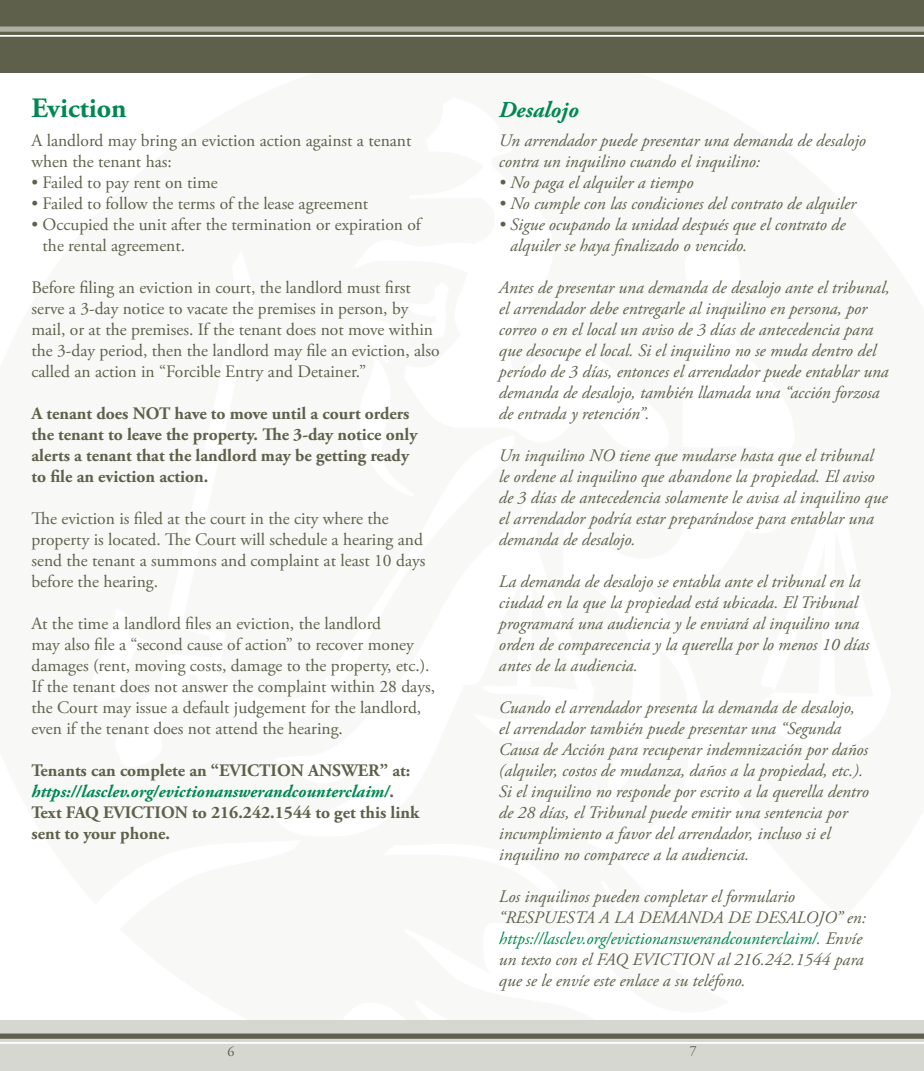
<style>
.page{position:relative;width:924px;height:1071px;background:#fff}
.page>*{position:absolute;margin:0;border:0;box-sizing:border-box;transform-origin:0 0}
.t1{font:700 28px "Adobe Garamond Pro";color:#008752}
.t2{font:italic 700 22.75px "Adobe Garamond Pro";color:#008752}
.t3{font:italic 17.5px/21px "Adobe Garamond Pro";color:#5f604b}
.t4{font:17.5px/21px "Adobe Garamond Pro";color:#5f604b}
.t5{font:700 17.5px/21px "Adobe Garamond Pro";color:#5f604b}
.t6{font:14px "Adobe Garamond Pro";color:#5f604b}
.s1{font-style:italic;color:#008752}
.s2{color:#008752}
</style>
<div class="page">
<div style="left:0;top:1020px;width:924px;height:51px;background:#d7d7d2"></div>
<div style="left:0;top:1034px;width:924px;height:5px;background:#5f604b"></div>
<hr style="left:0;top:1042px;width:924px;height:2px;background:#fff">
<div style="left:0;top:0;width:924px;height:72px;background:#5f604b"></div>
<hr style="left:0;top:35px;width:924px;height:2px;background:#fff">
<div style="left:0;top:26px;width:924px;height:6px;background:#aeaea3"></div>
<h1 class="t1" style="left:31px;top:92px;width:97px">Eviction</h1>
<p class="t4" style="left:31px;top:130px;width:381px">A landlord may bring an eviction action against a tenant when the tenant has:</p>
<p class="t4" style="left:31px;top:172px;width:188px">• Failed to pay rent on time</p>
<p class="t4" style="left:31px;top:193px;width:338px">• Failed to follow the terms of the lease agreement</p>
<p class="t4" style="left:43px;top:214px;width:380px;text-indent:-11px">• Occupied the unit after the termination or expiration of the rental agreement.</p>
<p class="t4" style="left:31px;top:277px;width:410px">Before filing an eviction in court, the landlord must first serve a 3-day notice to vacate the premises in person, by mail, or at the premises. If the tenant does not move within the 3-day period, then the landlord may file an eviction, also called an action in “Forcible Entry and Detainer.”</p>
<p class="t5" style="left:31px;top:403px;width:387px">A tenant does NOT have to move until a court orders the tenant to leave the property. The 3-day notice only alerts a tenant that the landlord may be getting ready to file an eviction action.</p>
<p class="t4" style="left:31px;top:508px;width:395px">The eviction is filed at the court in the city where the property is located. The Court will schedule a hearing and send the tenant a summons and complaint at least 10 days before the hearing.</p>
<p class="t4" style="left:31px;top:613px;width:405px">At the time a landlord files an eviction, the landlord<br>may also file a “second cause of action” to recover money damages (rent, moving costs, damage to the property, etc.).<br>If the tenant does not answer the complaint within 28 days, the Court may issue a default judgement for the landlord, even if the tenant does not attend the hearing.</p>
<p class="t5" style="left:31px;top:760px;width:389px">Tenants can complete an “EVICTION ANSWER” at: <span class="s1">https://lasclev.org/evictionanswerandcounterclaim/</span>.<br>Text FAQ EVICTION to 216.242.1544 to get this link sent to your phone.</p>
<h2 class="t2" style="left:499px;top:97px;width:81px">Desalojo</h2>
<p class="t3" style="left:499px;top:130px;width:368px">Un arrendador puede presentar una demanda de desalojo contra un inquilino cuando el inquilino:</p>
<p class="t3" style="left:499px;top:172px;width:196px">• No paga el alquiler a tiempo</p>
<p class="t3" style="left:499px;top:193px;width:359px">• No cumple con las condiciones del contrato de alquiler</p>
<p class="t3" style="left:510px;top:214px;width:337px;text-indent:-11px">• Sigue ocupando la unidad después que el contrato de alquiler se haya finalizado o vencido.</p>
<p class="t3" style="left:499px;top:277px;width:392px">Antes de presentar una demanda de desalojo ante el tribunal, el arrendador debe entregarle al inquilino en persona, por correo o en el local un aviso de 3 días de antecedencia para que desocupe el local. Si el inquilino no se muda dentro del período de 3 días, entonces el arrendador puede entablar una demanda de desalojo, también llamada una “acción forzosa de entrada y retención”.</p>
<p class="t3" style="left:499px;top:445px;width:390px">Un inquilino NO tiene que mudarse hasta que el tribunal le ordene al inquilino que abandone la propiedad. El aviso de 3 días de antecedencia solamente le avisa al inquilino que el arrendador podría estar preparándose para entablar una demanda de desalojo.</p>
<p class="t3" style="left:499px;top:571px;width:372px">La demanda de desalojo se entabla ante el tribunal en la ciudad en la que la propiedad está ubicada. El Tribunal programará una audiencia y le enviará al inquilino una orden de comparecencia y la querella por lo menos 10 días antes de la audiencia.</p>
<p class="t3" style="left:499px;top:697px;width:371px">Cuando el arrendador presenta la demanda de desalojo, el arrendador también puede presentar una “Segunda Causa de Acción para recuperar indemnización por daños (alquiler, costos de mudanza, daños a la propiedad, etc.).<br>Si el inquilino no responde por escrito a la querella dentro de 28 días, el Tribunal puede emitir una sentencia por incumplimiento a favor del arrendador, incluso si el inquilino no comparece a la audiencia.</p>
<p class="t3" style="left:499px;top:886px;width:368px">Los inquilinos pueden completar el formulario “RESPUESTA A LA DEMANDA DE DESALOJO” en: <span class="s2">https://lasclev.org/evictionanswerandcounterclaim/</span>. Envíe un texto con el FAQ EVICTION al 216.242.1544 para que se le envíe este enlace a su teléfono.</p>
<p class="t6" style="left:227px;top:1043px;width:8px">6</p>
<p class="t6" style="left:689px;top:1042px;width:8px">7</p>
</div>
